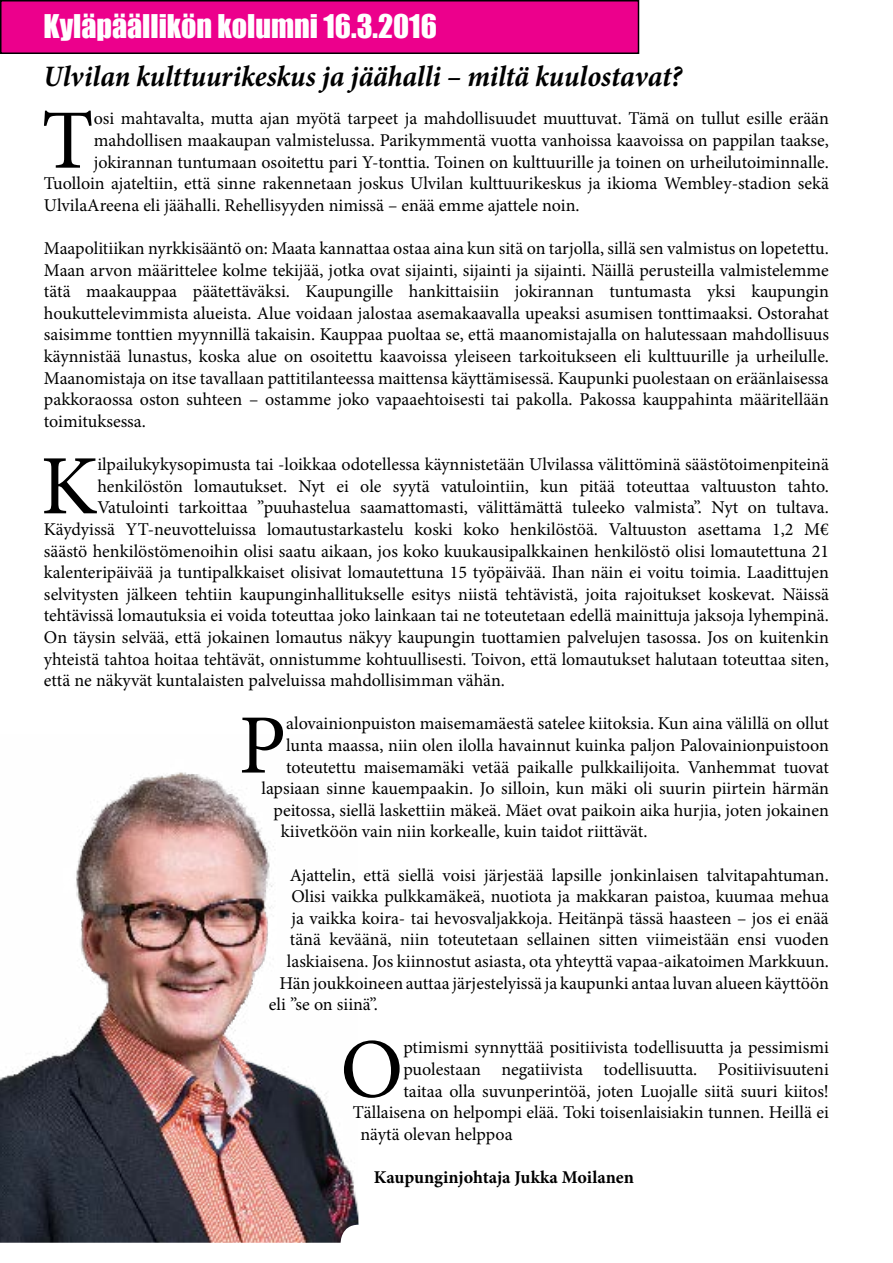
<style>
.page{position:relative;width:893px;height:1263px;background:#fff}
.page>*{position:absolute;margin:0;border:0;box-sizing:border-box;transform-origin:0 0}
.t1{font:84.45px "Minion Pro";color:#000}
.t2{font:italic 700 condensed 30px "Minion Pro";letter-spacing:-.005em;color:#000}
.t3{font:30px "Impact";color:#fff}
.t4{font:18px/21.6px "Minion Pro";color:#000;text-align:justify}
.t5{font:700 18px "Minion Pro";letter-spacing:-.005em;color:#000}
</style>
<div class="page">
<div style="left:1px;top:1px;width:637px;height:52px;background:#ec008c"></div>
<div style="left:0;top:0;width:639px;height:54px;border:2px solid #000"></div>
<img style="left:0;top:772px;width:359px;height:471px">
<h2 class="t3" style="left:44px;top:3px;width:395px">Kyläpäällikön kolumni 16.3.2016</h2>
<h2 class="t2" style="left:44px;top:55px;width:640px">Ulvilan kulttuurikeskus ja jäähalli – miltä kuulostavat?</h2>
<h1 class="t1" style="left:42px;top:84px;width:54px">T</h1>
<p class="t4" style="left:94px;top:108px;width:737px">osi mahtavalta, mutta ajan myötä tarpeet ja mahdollisuudet muuttuvat. Tämä on tullut esille erään</p>
<p class="t4" style="left:94px;top:130px;width:737px">mahdollisen maakaupan valmistelussa. Parikymmentä vuotta vanhoissa kaavoissa on pappilan taakse,</p>
<p class="t4" style="left:94px;top:151px;width:737px">jokirannan tuntumaan osoitettu pari Y-tonttia. Toinen on kulttuurille ja toinen on urheilutoiminnalle.</p>
<p class="t4" style="left:44px;top:173px;width:786px">Tuolloin ajateltiin, että sinne rakennetaan joskus Ulvilan kulttuurikeskus ja ikioma Wembley-stadion sekä</p>
<p class="t4" style="left:44px;top:194px;width:537px">UlvilaAreena eli jäähalli. Rehellisyyden nimissä – enää emme ajattele noin.</p>
<p class="t4" style="left:44px;top:238px;width:786px">Maapolitiikan nyrkkisääntö on: Maata kannattaa ostaa aina kun sitä on tarjolla, sillä sen valmistus on lopetettu.<br>Maan arvon määrittelee kolme tekijää, jotka ovat sijainti, sijainti ja sijainti. Näillä perusteilla valmistelemme tätä maakauppaa päätettäväksi. Kaupungille hankittaisiin jokirannan tuntumasta yksi kaupungin houkuttelevimmista alueista. Alue voidaan jalostaa asemakaavalla upeaksi asumisen tonttimaaksi. Ostorahat saisimme tonttien myynnillä takaisin. Kauppaa puoltaa se, että maanomistajalla on halutessaan mahdollisuus käynnistää lunastus, koska alue on osoitettu kaavoissa yleiseen tarkoitukseen eli kulttuurille ja urheilulle.<br>Maanomistaja on itse tavallaan pattitilanteessa maittensa käyttämisessä. Kaupunki puolestaan on eräänlaisessa pakkoraossa oston suhteen – ostamme joko vapaaehtoisesti tai pakolla. Pakossa kauppahinta määritellään toimituksessa.</p>
<h1 class="t1" style="left:41px;top:430px;width:58px">K</h1>
<p class="t4" style="left:97px;top:454px;width:733px">ilpailukykysopimusta tai -loikkaa odotellessa käynnistetään Ulvilassa välittöminä säästötoimenpiteinä</p>
<p class="t4" style="left:97px;top:475px;width:733px">henkilöstön lomautukset. Nyt ei ole syytä vatulointiin, kun pitää toteuttaa valtuuston tahto.</p>
<p class="t4" style="left:97px;top:497px;width:733px">Vatulointi tarkoittaa ”puuhastelua saamattomasti, välittämättä tuleeko valmista”. Nyt on tultava.</p>
<p class="t4" style="left:44px;top:518px;width:786px">Käydyissä YT-neuvotteluissa lomautustarkastelu koski koko henkilöstöä. Valtuuston asettama 1,2 M€</p>
<p class="t4" style="left:44px;top:540px;width:786px">säästö henkilöstömenoihin olisi saatu aikaan, jos koko kuukausipalkkainen henkilöstö olisi lomautettuna 21</p>
<p class="t4" style="left:44px;top:562px;width:786px">kalenteripäivää ja tuntipalkkaiset olisivat lomautettuna 15 työpäivää. Ihan näin ei voitu toimia. Laadittujen</p>
<p class="t4" style="left:44px;top:583px;width:786px">selvitysten jälkeen tehtiin kaupunginhallitukselle esitys niistä tehtävistä, joita rajoitukset koskevat. Näissä</p>
<p class="t4" style="left:44px;top:605px;width:786px">tehtävissä lomautuksia ei voida toteuttaa joko lainkaan tai ne toteutetaan edellä mainittuja jaksoja lyhempinä.</p>
<p class="t4" style="left:44px;top:626px;width:786px">On täysin selvää, että jokainen lomautus näkyy kaupungin tuottamien palvelujen tasossa. Jos on kuitenkin</p>
<p class="t4" style="left:44px;top:648px;width:786px">yhteistä tahtoa hoitaa tehtävät, onnistumme kohtuullisesti. Toivon, että lomautukset halutaan toteuttaa siten,</p>
<p class="t4" style="left:44px;top:670px;width:463px">että ne näkyvät kuntalaisten palveluissa mahdollisimman vähän.</p>
<h1 class="t1" style="left:239px;top:689px;width:49px">P</h1>
<p class="t4" style="left:286px;top:713px;width:544px">alovainionpuiston maisemamäestä satelee kiitoksia. Kun aina välillä on ollut</p>
<p class="t4" style="left:286px;top:734px;width:544px">lunta maassa, niin olen ilolla havainnut kuinka paljon Palovainionpuistoon</p>
<p class="t4" style="left:286px;top:756px;width:544px">toteutettu maisemamäki vetää paikalle pulkkailijoita. Vanhemmat tuovat</p>
<p class="t4" style="left:261px;top:778px;width:569px">lapsiaan sinne kauempaakin. Jo silloin, kun mäki oli suurin piirtein härmän</p>
<p class="t4" style="left:273px;top:799px;width:557px">peitossa, siellä laskettiin mäkeä. Mäet ovat paikoin aika hurjia, joten jokainen</p>
<p class="t4" style="left:281px;top:821px;width:368px">kiivetköön vain niin korkealle, kuin taidot riittävät.</p>
<p class="t4" style="left:290px;top:864px;width:540px">Ajattelin, että siellä voisi järjestää lapsille jonkinlaisen talvitapahtuman.</p>
<p class="t4" style="left:291px;top:886px;width:539px">Olisi vaikka pulkkamäkeä, nuotiota ja makkaran paistoa, kuumaa mehua</p>
<p class="t4" style="left:291px;top:907px;width:539px">ja vaikka koira- tai hevosvaljakkoja. Heitänpä tässä haasteen – jos ei enää</p>
<p class="t4" style="left:290px;top:929px;width:540px">tänä keväänä, niin toteutetaan sellainen sitten viimeistään ensi vuoden</p>
<p class="t4" style="left:287px;top:950px;width:543px">laskiaisena. Jos kiinnostut asiasta, ota yhteyttä vapaa-aikatoimen Markkuun.</p>
<p class="t4" style="left:279px;top:972px;width:551px">Hän joukkoineen auttaa järjestelyissä ja kaupunki antaa luvan alueen käyttöön</p>
<p class="t4" style="left:269px;top:994px;width:110px">eli ”se on siinä”.</p>
<h1 class="t1" style="left:340px;top:1013px;width:65px">O</h1>
<p class="t4" style="left:403px;top:1037px;width:427px">ptimismi synnyttää positiivista todellisuutta ja pessimismi</p>
<p class="t4" style="left:403px;top:1058px;width:427px">puolestaan negatiivista todellisuutta. Positiivisuuteni</p>
<p class="t4" style="left:403px;top:1080px;width:427px">taitaa olla suvunperintöä, joten Luojalle siitä suuri kiitos!</p>
<p class="t4" style="left:353px;top:1102px;width:477px">Tällaisena on helpompi elää. Toki toisenlaisiakin tunnen. Heillä ei</p>
<p class="t4" style="left:360px;top:1123px;width:154px">näytä olevan helppoa</p>
<p class="t5" style="left:374px;top:1164px;width:261px">Kaupunginjohtaja Jukka Moilanen</p>
</div>
